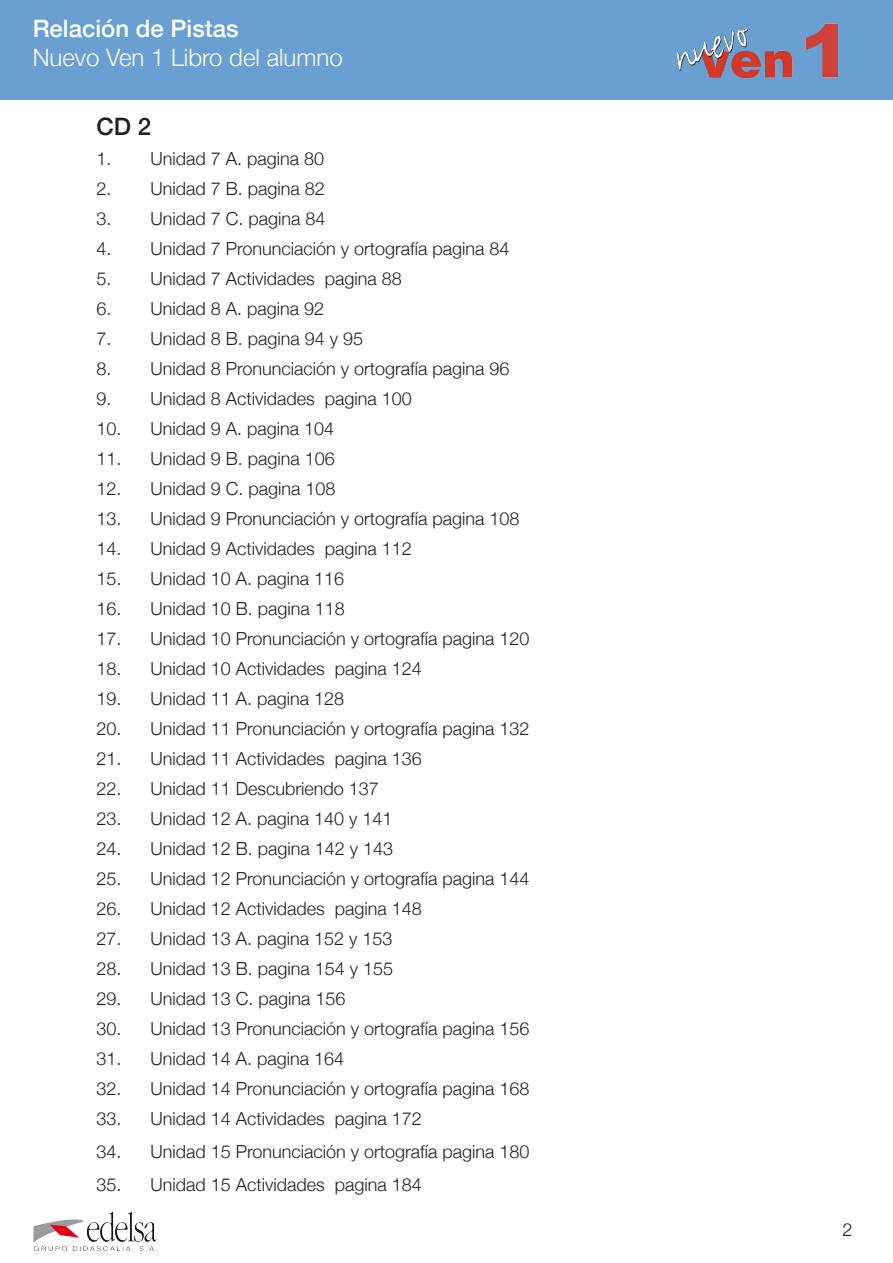
<style>
.page{position:relative;width:893px;height:1263px;background:#fff}
.page>*{position:absolute;margin:0;border:0;box-sizing:border-box;transform-origin:0 0}
.t1{font:300 24px "Helvetica Neue";color:#fff}
.t2{font:500 24px "Helvetica Neue";color:#fff}
.t3{font:500 24px "Helvetica Neue";color:#231f20}
.t4{font:300 18px "Helvetica Neue";color:#231f20}
</style>
<div class="page">
<img style="left:33px;top:1211px;width:124px;height:40px">
<div style="left:0;top:0;width:893px;height:99px;background:#699fd1"></div>
<img style="left:677px;top:28px;width:116px;height:51px">
<img style="left:805px;top:23px;width:33px;height:55px">
<p class="t2" style="left:33px;top:9px;width:207px">Relación de Pistas</p>
<p class="t1" style="left:33px;top:38px;width:311px">Nuevo Ven 1 Libro del alumno</p>
<p class="t3" style="left:96px;top:107px;width:56px">CD 2</p>
<p class="t4" style="left:96px;top:144px;width:229px">1. Unidad 7 A. pagina 80</p>
<p class="t4" style="left:96px;top:174px;width:230px">2. Unidad 7 B. pagina 82</p>
<p class="t4" style="left:96px;top:204px;width:231px">3. Unidad 7 C. pagina 84</p>
<p class="t4" style="left:96px;top:234px;width:415px">4. Unidad 7 Pronunciación y ortografía pagina 84</p>
<p class="t4" style="left:96px;top:264px;width:307px">5. Unidad 7 Actividades pagina 88</p>
<p class="t4" style="left:96px;top:294px;width:229px">6. Unidad 8 A. pagina 92</p>
<p class="t4" style="left:96px;top:324px;width:268px">7. Unidad 8 B. pagina 94 y 95</p>
<p class="t4" style="left:96px;top:354px;width:415px">8. Unidad 8 Pronunciación y ortografía pagina 96</p>
<p class="t4" style="left:96px;top:384px;width:317px">9. Unidad 8 Actividades pagina 100</p>
<p class="t4" style="left:96px;top:414px;width:239px">10. Unidad 9 A. pagina 104</p>
<p class="t4" style="left:96px;top:444px;width:240px">11. Unidad 9 B. pagina 106</p>
<p class="t4" style="left:96px;top:474px;width:241px">12. Unidad 9 C. pagina 108</p>
<p class="t4" style="left:96px;top:504px;width:425px">13. Unidad 9 Pronunciación y ortografía pagina 108</p>
<p class="t4" style="left:96px;top:534px;width:317px">14. Unidad 9 Actividades pagina 112</p>
<p class="t4" style="left:96px;top:564px;width:249px">15. Unidad 10 A. pagina 116</p>
<p class="t4" style="left:96px;top:594px;width:250px">16. Unidad 10 B. pagina 118</p>
<p class="t4" style="left:96px;top:624px;width:435px">17. Unidad 10 Pronunciación y ortografía pagina 120</p>
<p class="t4" style="left:96px;top:654px;width:327px">18. Unidad 10 Actividades pagina 124</p>
<p class="t4" style="left:96px;top:684px;width:249px">19. Unidad 11 A. pagina 128</p>
<p class="t4" style="left:96px;top:714px;width:435px">20. Unidad 11 Pronunciación y ortografía pagina 132</p>
<p class="t4" style="left:96px;top:744px;width:327px">21. Unidad 11 Actividades pagina 136</p>
<p class="t4" style="left:96px;top:774px;width:284px">22. Unidad 11 Descubriendo 137</p>
<p class="t4" style="left:96px;top:804px;width:298px">23. Unidad 12 A. pagina 140 y 141</p>
<p class="t4" style="left:96px;top:834px;width:298px">24. Unidad 12 B. pagina 142 y 143</p>
<p class="t4" style="left:96px;top:864px;width:435px">25. Unidad 12 Pronunciación y ortografía pagina 144</p>
<p class="t4" style="left:96px;top:894px;width:327px">26. Unidad 12 Actividades pagina 148</p>
<p class="t4" style="left:96px;top:924px;width:298px">27. Unidad 13 A. pagina 152 y 153</p>
<p class="t4" style="left:96px;top:954px;width:298px">28. Unidad 13 B. pagina 154 y 155</p>
<p class="t4" style="left:96px;top:984px;width:251px">29. Unidad 13 C. pagina 156</p>
<p class="t4" style="left:96px;top:1014px;width:435px">30. Unidad 13 Pronunciación y ortografía pagina 156</p>
<p class="t4" style="left:96px;top:1044px;width:249px">31. Unidad 14 A. pagina 164</p>
<p class="t4" style="left:96px;top:1074px;width:435px">32. Unidad 14 Pronunciación y ortografía pagina 168</p>
<p class="t4" style="left:96px;top:1104px;width:327px">33. Unidad 14 Actividades pagina 172</p>
<p class="t4" style="left:96px;top:1137px;width:435px">34. Unidad 15 Pronunciación y ortografía pagina 180</p>
<p class="t4" style="left:96px;top:1170px;width:327px">35. Unidad 15 Actividades pagina 184</p>
<p class="t4" style="left:842px;top:1215px;width:12px">2</p>
</div>
